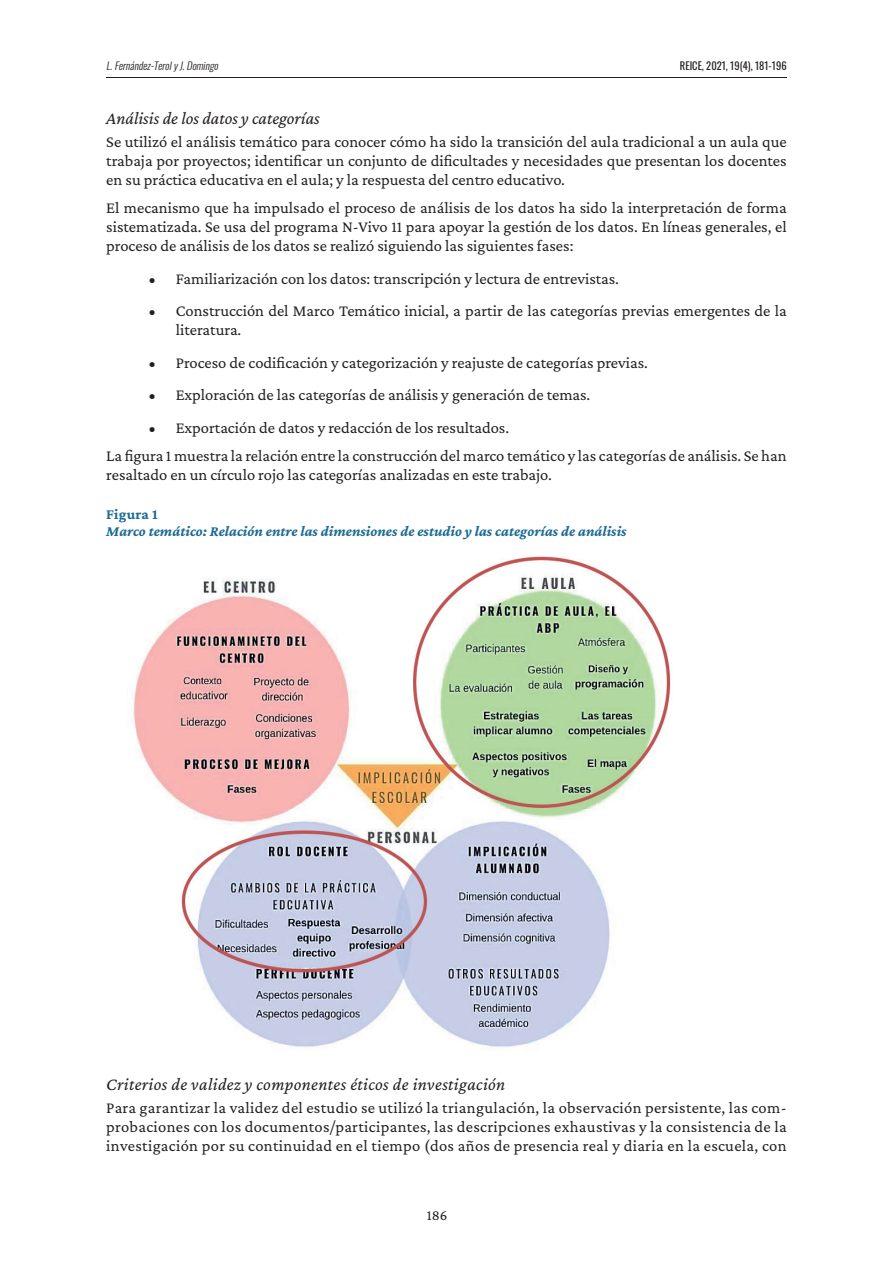
<style>
.page{position:relative;width:893px;height:1263px;background:#fff}
.page>*{position:absolute;margin:0;border:0;box-sizing:border-box;transform-origin:0 0}
.t1{font:italic 18px "Crimson Pro";letter-spacing:.02em;color:#231f20}
.t2{font:italic 18px "Crimson Pro";color:#231f20}
.t3{font:16.5px/18.9px "Crimson Pro";color:#231f20;text-align:justify}
.t4{font:italic 700 15px "Crimson Pro";color:#1b6a94}
.t5{font:700 15px "Crimson Pro";letter-spacing:.015em;color:#1b6a94}
.t6{font:15px "Crimson Pro";color:#231f20}
.t7{font:italic 300 10.5px "Oswald";color:#231f20}
.t8{font:10.5px "Oswald";color:#231f20}
</style>
<div class="page">
<hr style="left:106px;top:77px;width:681px;height:1px;background:#231f20">
<img style="left:131px;top:556px;width:540px;height:494px">
<p class="t7" style="left:106px;top:56px;width:116px">L.Fernández-TerolyJ.Domingo</p>
<p class="t8" style="left:680px;top:56px;width:108px">REICE, 2021, 19(4), 181-196</p>
<p class="t2" style="left:106px;top:107px;width:215px">Análisis de los datos y categorías</p>
<p class="t3" style="left:106px;top:132px;width:682px">Se utilizó el análisis temático para conocer cómo ha sido la transición del aula tradicional a un aula que trabaja por proyectos; identificar un conjunto de dificultades y necesidades que presentan los docentes en su práctica educativa en el aula; y la respuesta del centro educativo.</p>
<p class="t3" style="left:106px;top:198px;width:682px">El mecanismo que ha impulsado el proceso de análisis de los datos ha sido la interpretación de forma sistematizada. Se usa del programa N-Vivo 11 para apoyar la gestión de los datos. En líneas generales, el proceso de análisis de los datos se realizó siguiendo las siguientes fases:</p>
<p class="t3" style="left:149px;top:269px;width:472px">• Familiarización con los datos: transcripción y lectura de entrevistas.</p>
<p class="t3" style="left:176px;top:301px;width:612px;text-indent:-27px">• Construcción del Marco Temático inicial, a partir de las categorías previas emergentes de la literatura.</p>
<p class="t3" style="left:149px;top:353px;width:501px">• Proceso de codificación y categorización y reajuste de categorías previas.</p>
<p class="t3" style="left:149px;top:385px;width:443px">• Exploración de las categorías de análisis y generación de temas.</p>
<p class="t3" style="left:106px;top:413px;width:682px;line-height:28px;text-indent:43px">• Exportación de datos y redacción de los resultados.<br>La figura 1 muestra la relación entre la construcción del marco temático y las categorías de análisis. Se han</p>
<p class="t3" style="left:106px;top:464px;width:447px">resaltado en un círculo rojo las categorías analizadas en este trabajo.</p>
<p class="t5" style="left:106px;top:504px;width:53px">Figura 1</p>
<p class="t4" style="left:106px;top:521px;width:522px">Marco temático: Relación entre las dimensiones de estudio y las categorías de análisis</p>
<p class="t1" style="left:106px;top:1072px;width:401px">C riterios de validez y componentes éticos de investigación</p>
<p class="t3" style="left:106px;top:1098px;width:682px">P ara garantizar la validez del estudio se utilizó la triangulación, la observación persistente, las com&shy;probaciones con los documentos/participantes, las descripciones exhaustivas y la consistencia de la investigación por su continuidad en el tiempo (dos años de presencia real y diaria en la escuela, con</p>
<p class="t6" style="left:427px;top:1205px;width:22px">186</p>
</div>
